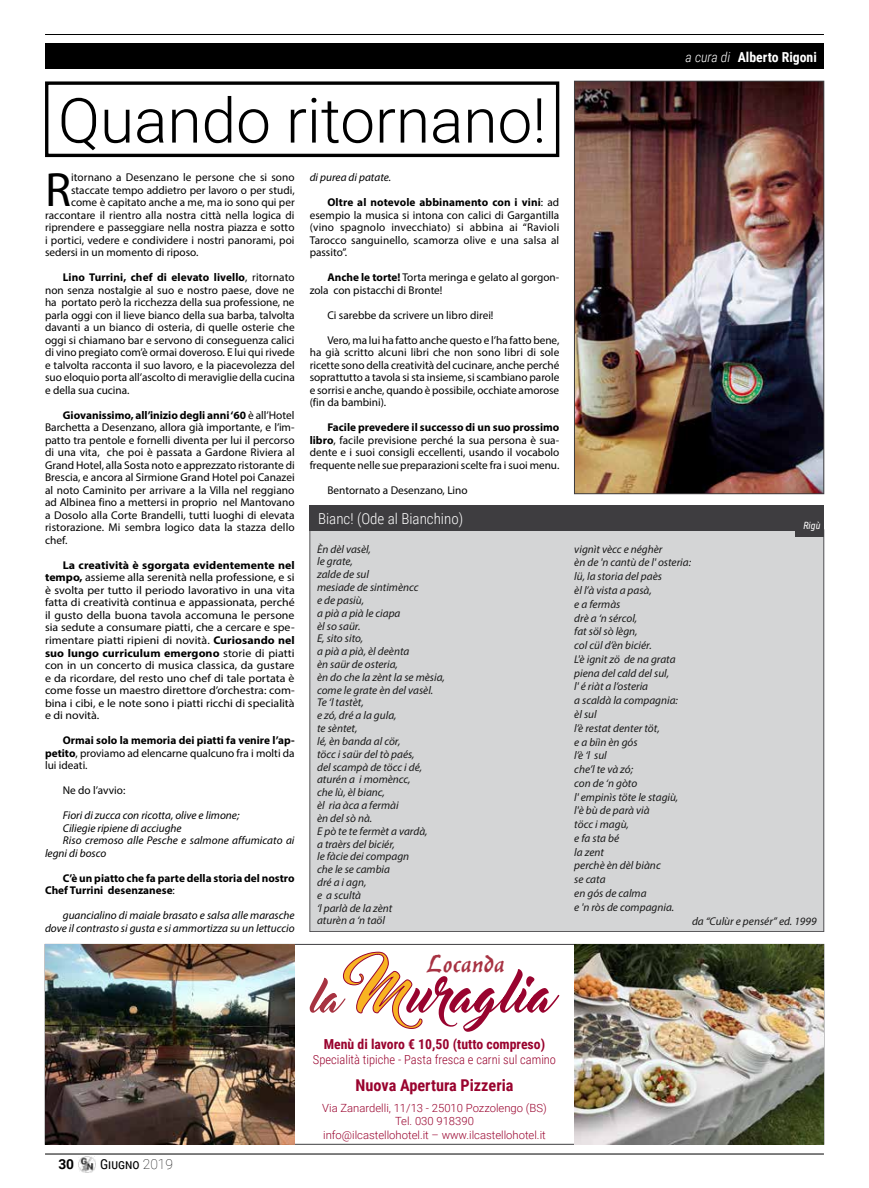
<style>
.page{position:relative;width:869px;height:1188px;background:#fff}
.page>*{position:absolute;margin:0;border:0;box-sizing:border-box;transform-origin:0 0}
.t1{font:300 62.12px "Roboto";color:#000}
.t2{font:48.38px "Myriad Pro";color:#000}
.t3{font:27.5px "Balthazar";color:#a73242}
.t4{font:700 16.25px "Roboto Condensed";color:#99032e}
.t5{font:300 15px "Roboto Condensed";color:#fff}
.t6{font:700 13.75px "Roboto Condensed";color:#99032e}
.t7{font:700 13.75px "Roboto Condensed";color:#fff}
.t8{font:13.75px "Roboto Condensed";color:#000}
.t9{font:700 13.75px "Roboto";color:#000}
.t10{font:300 12.5px "Roboto Condensed";color:#99032e}
.t11{font:11.25px/12.5px "Myriad Pro";color:#000;text-align:justify}
.t12{font:italic 11.25px/12.9px "Myriad Pro";color:#000}
.t13{font:11.25px/12.5px "Myriad Pro";color:#000;text-align:justify;scale:1.06 1}
.t14{font:300 11.25px/13.5px "Roboto";color:#99032e;text-align:center}
.t15{font:700 11.25px/12.5px "Myriad Pro";color:#000}
.t16{font:italic 10px "Roboto Condensed";color:#fff}
.s1{font-weight:300;font-style:italic}
.s2{font-weight:700}
.s3{font-weight:400}
.s4{font-family:"Roboto";font-weight:100}
</style>
<div class="page">
<hr style="left:45px;top:34px;width:778px;height:1px;background:#000">
<hr style="left:45px;top:1153px;width:778px;height:1px;background:#000">
<img style="left:79px;top:1156px;width:17px;height:16px">
<img style="left:45px;top:943px;width:249px;height:201px">
<img style="left:574px;top:943px;width:249px;height:200px">
<svg style="left:309px;top:951px;width:250px;height:80px"></svg>
<div style="left:310px;top:529px;width:513px;height:402px;background:#d0d1d2"></div>
<div style="left:309px;top:505px;width:514px;height:26px;background:#3e3d40"></div>
<div style="left:794px;top:516px;width:29px;height:21px;background:#3e3d40"></div>
<div style="left:45px;top:43px;width:778px;height:26px;background:#000"></div>
<div style="left:45px;top:81px;width:514px;height:76px;border:3px solid #000"></div>
<img style="left:576px;top:83px;width:245px;height:408px">
<div style="left:574px;top:81px;width:249px;height:412px;border:1px solid #3e3d40"></div>
<h1 class="t1" style="left:58px;top:77px;width:489px">Quando ritornano!</h1>
<p class="t7" style="left:685px;top:47px;width:133px"><span class="s1">a cura di</span> Alberto Rigoni</p>
<h2 class="t2" style="left:45px;top:160px;width:28px">R</h2>
<p class="t11" style="left:71px;top:171px;width:225px">itornano a Desenzano le persone che si sono</p>
<p class="t11" style="left:71px;top:183px;width:225px">staccate tempo addietro per lavoro o per studi,</p>
<p class="t11" style="left:71px;top:196px;width:225px">come è capitato anche a me, ma io sono qui per</p>
<p class="t11" style="left:45px;top:208px;width:251px">raccontare il rientro alla nostra città nella logica di</p>
<p class="t11" style="left:45px;top:221px;width:251px">riprendere e passeggiare nella nostra piazza e sotto</p>
<p class="t11" style="left:45px;top:233px;width:251px">i portici, vedere e condividere i nostri panorami, poi</p>
<p class="t11" style="left:45px;top:246px;width:155px">sedersi in un momento di riposo.</p>
<p class="t11" style="left:45px;top:271px;width:251px;text-indent:18px"><span class="s2">Lino Turrini, chef di elevato livello</span>, ritornato non senza nostalgie al suo e nostro paese, dove ne ha portato però la ricchezza della sua professione, ne parla oggi con il lieve bianco della sua barba, talvolta davanti a un bianco di osteria, di quelle osterie che oggi si chiamano bar e servono di conseguenza calici di vino pregiato com’è ormai doveroso. E lui qui rivede e talvolta racconta il suo lavoro, e la piacevolezza del suo eloquio porta all’ascolto di meraviglie della cucina e della sua cucina.</p>
<p class="t11" style="left:45px;top:408px;width:251px;text-indent:18px"><span class="s2">Giovanissimo, all’inizio degli anni ‘60</span> è all’Hotel Barchetta a Desenzano, allora già importante, e l’im&shy;patto tra pentole e fornelli diventa per lui il percorso di una vita, che poi è passata a Gardone Riviera al Grand Hotel, alla Sosta noto e apprezzato ristorante di Brescia, e ancora al Sirmione Grand Hotel poi Canazei al noto Caminito per arrivare a la Villa nel reggiano ad Albinea fino a mettersi in proprio nel Mantovano a Dosolo alla Corte Brandelli, tutti luoghi di elevata ristorazione. Mi sembra logico data la stazza dello chef.</p>
<p class="t13" style="left:45px;top:558px;width:237px;text-indent:18px"><span class="s2">La creatività è sgorgata evidentemente nel tempo,</span> assieme alla serenità nella professione, e si è svolta per tutto il periodo lavorativo in una vita fatta di creatività continua e appassionata, perché il gusto della buona tavola accomuna le persone sia sedute a consumare piatti, che a cercare e spe&shy;rimentare piatti ripieni di novità. <span class="s2">Curiosando nel suo lungo curriculum emergono</span> storie di piatti con in un concerto di musica classica, da gustare e da ricordare, del resto uno chef di tale portata è come fosse un maestro direttore d’orchestra: com&shy;bina i cibi, e le note sono i piatti ricchi di specialità e di novità.</p>
<p class="t11" style="left:45px;top:733px;width:251px;text-indent:18px"><span class="s2">Ormai solo la memoria dei piatti fa venire l’ap&shy;petito</span>, proviamo ad elencarne qualcuno fra i molti da lui ideati.</p>
<p class="t11" style="left:63px;top:783px;width:64px">Ne do l’avvio:</p>
<p class="t12" style="left:63px;top:808px;width:178px">Fiori di zucca con ricotta, olive e limone;</p>
<p class="t12" style="left:63px;top:821px;width:120px">Ciliegie ripiene di acciughe</p>
<p class="t12" style="left:63px;top:833px;width:233px">Riso cremoso alle Pesche e salmone affumicato ai</p>
<p class="t12" style="left:45px;top:846px;width:63px">legni di bosco</p>
<p class="t15" style="left:45px;top:871px;width:251px;text-indent:18px">C’è un piatto che fa parte della storia del nostro<br>Chef Turrini desenzanese<span class="s3">:</span></p>
<p class="t12" style="left:45px;top:908px;width:251px;line-height:12.5px;text-align:right">guancialino di maiale brasato e salsa alle marasche dove il contrasto si gusta e si ammortizza su un lettuccio</p>
<p class="t12" style="left:309px;top:171px;width:83px">di purea di patate.</p>
<p class="t11" style="left:309px;top:196px;width:251px;text-indent:18px"><span class="s2">Oltre al notevole abbinamento con i vini</span>: ad esempio la musica si intona con calici di Gargantilla (vino spagnolo invecchiato) si abbina ai “Ravioli Tarocco sanguinello, scamorza olive e una salsa al passito”.</p>
<p class="t11" style="left:309px;top:271px;width:251px;text-indent:18px"><span class="s2">Anche le torte!</span> Torta meringa e gelato al gorgon&shy;zola con pistacchi di Bronte!</p>
<p class="t11" style="left:327px;top:308px;width:167px">Ci sarebbe da scrivere un libro direi!</p>
<p class="t11" style="left:309px;top:333px;width:251px;text-indent:18px">Vero, ma lui ha fatto anche questo e l’ha fatto bene, ha già scritto alcuni libri che non sono libri di sole ricette sono della creatività del cucinare, anche perché soprattutto a tavola si sta insieme, si scambiano parole e sorrisi e anche, quando è possibile, occhiate amorose (fin da bambini).</p>
<p class="t11" style="left:309px;top:421px;width:251px;text-indent:18px"><span class="s2">Facile prevedere il successo di un suo prossimo libro</span>, facile previsione perché la sua persona è sua&shy;dente e i suoi consigli eccellenti, usando il vocabolo frequente nelle sue preparazioni scelte fra i suoi menu.</p>
<p class="t11" style="left:327px;top:483px;width:142px">Bentornato a Desenzano, Lino</p>
<h3 class="t5" style="left:318px;top:508px;width:146px">Bianc! (Ode al Bianchino)</h3>
<p class="t16" style="left:803px;top:518px;width:19px">Rigù</p>
<p class="t12" style="left:317px;top:542px;width:129px">Èn dèl vasèl,<br>le grate,<br>zalde de sul<br>mesiade de sintimèncc<br>e de pasiù,<br>a pià a pià le ciapa<br>èl so saür.<br>E, sito sito,<br>a pià a pià, èl deènta<br>èn saür de osteria,<br>èn do che la zènt la se mèsia, come le grate èn del vasèl.<br>Te ‘l tastèt,<br>e zó, dré a la gula,<br>te sèntet,<br>lé, èn banda al cör,<br>töcc i saür del tò paés,<br>del scampà de töcc i dé, aturén a i momèncc,<br>che lù, èl bianc,<br>èl ria àca a fermài<br>èn del sò nà.<br>E pò te te fermèt a vardà,<br>a traèrs del biciér,<br>le fàcie dei compagn<br>che le se cambia<br>dré a i agn,<br>e a scultà<br>‘l parlà de la zènt<br>aturèn a ‘n taöl</p>
<p class="t12" style="left:574px;top:541px;width:118px;line-height:13.8px">vignìt vècc e néghèr<br>èn de 'n cantù de l' osteria: lü, la storia del paès<br>èl l’à vista a pasà,<br>e a fermàs<br>drè a ‘n sércol,<br>fat söl sò lègn,<br>col cül d’èn biciér.<br>L'è ignit zö de na grata piena del cald del sul,<br>l' é riàt a l’osteria<br>a scaldà la compagnia:<br>èl sul<br>l’è restat denter töt,<br>e a biìn èn gós<br>l’è ‘l sul<br>che’l te và zó;<br>con de ‘n gòto<br>l' empinìs töte le stagiù,<br>l'è bù de parà vià<br>töcc i magù,<br>e fa sta bé<br>la zent<br>perchè èn dèl biànc<br>se cata<br>en gós de calma<br>e 'n ròs de compagnia.</p>
<p class="t12" style="left:691px;top:913px;width:126px">da “Culùr e pensér” ed. 1999</p>
<h3 class="t3" style="left:425px;top:945px;width:81px">Locanda</h3>
<p class="t9" style="left:58px;top:1154px;width:17px">30</p>
<p class="t8" style="left:100px;top:1154px;width:74px">Giugno <span class="s4">2019</span></p>
<p class="t6" style="left:323px;top:1034px;width:223px">Menù di lavoro € 10,50 (tutto compreso)</p>
<p class="t10" style="left:313px;top:1050px;width:244px">Specialità tipiche - Pasta fresca e carni sul camino</p>
<h3 class="t4" style="left:355px;top:1073px;width:159px">Nuova Apertura Pizzeria</h3>
<p class="t14" style="left:322px;top:1099px;width:226px">Via Zanardelli, 11/13 - 25010 Pozzolengo (BS)<br>Tel. 030 918390<br>info@ilcastellohotel.it – www.ilcastellohotel.it</p>
</div>
